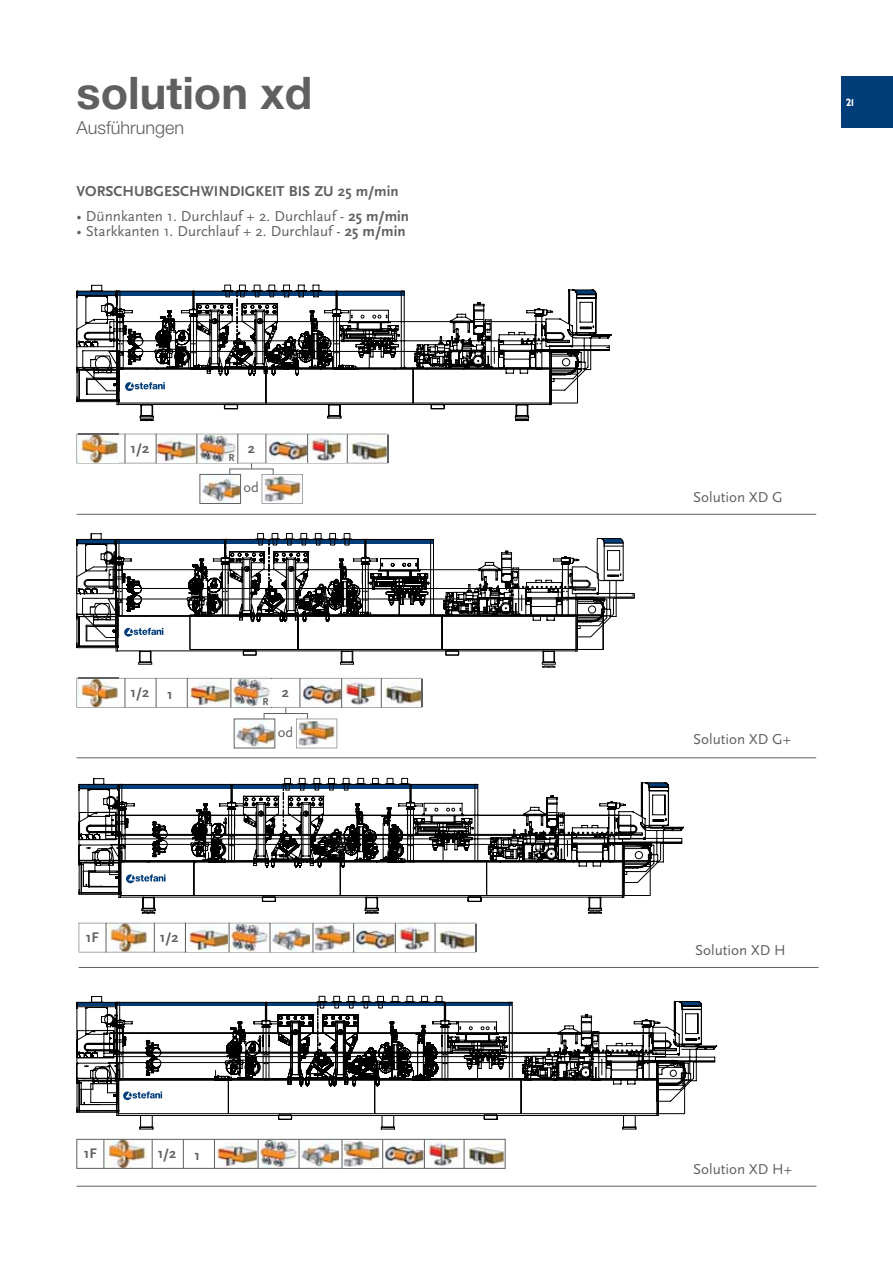
<style>
.page{position:relative;width:893px;height:1263px;background:#fff}
.page>*{position:absolute;margin:0;border:0;box-sizing:border-box;transform-origin:0 0}
.t1{font:700 45px "Helvetica Neue LT Std";color:#5f6062}
.t2{font:300 18px "Helvetica Neue LT Std";color:#5f6062}
.t3{font:15px "Scala Sans";color:#5f6062}
.t4{font:700 15px "Scala Sans";color:#5f6062}
.t5{font:700 14.4px "Scala Sans";color:#5f6062}
.t6{font:14.4px "Scala Sans";color:#5f6062}
.t7{font:800 10.5px "P22 Underground";color:#fff}
.t8{font:700 10.5px "Scala Sans";color:#5f6062}
.s1{font-weight:700}
</style>
<div class="page">
<div style="left:842px;top:77px;width:51px;height:51px;background:#003d79"></div>
<svg style="left:76px;top:285px;width:535px;height:136px"></svg>
<svg style="left:237px;top:291px;width:1px;height:77px"></svg>
<svg style="left:255px;top:311px;width:10px;height:56px"></svg>
<svg style="left:210px;top:311px;width:15px;height:56px"></svg>
<hr style="left:77px;top:514px;width:739px;height:1px;background:#5f6062">
<img style="left:77px;top:434px;width:312px;height:70px">
<hr style="left:77px;top:1186px;width:739px;height:1px;background:#5f6062">
<hr style="left:79px;top:967px;width:740px;height:1px;background:#5f6062">
<img style="left:106px;top:1141px;width:40px;height:26px">
<img style="left:217px;top:1141px;width:40px;height:26px">
<img style="left:259px;top:1141px;width:79px;height:26px">
<img style="left:385px;top:1141px;width:79px;height:26px">
<img style="left:467px;top:1143px;width:36px;height:22px">
<div style="left:77px;top:1139px;width:428px;height:30px;border:1px solid #5f6062"></div>
<hr style="left:104px;top:1139px;width:1px;height:30px;background:#5f6062">
<hr style="left:152px;top:1139px;width:1px;height:30px;background:#5f6062">
<hr style="left:183px;top:1139px;width:1px;height:30px;background:#5f6062">
<hr style="left:299px;top:1139px;width:1px;height:30px;background:#5f6062">
<hr style="left:258px;top:1139px;width:1px;height:30px;background:#5f6062">
<hr style="left:214px;top:1139px;width:1px;height:30px;background:#5f6062">
<hr style="left:342px;top:1139px;width:1px;height:30px;background:#5f6062">
<hr style="left:382px;top:1139px;width:1px;height:30px;background:#5f6062">
<hr style="left:424px;top:1139px;width:1px;height:30px;background:#5f6062">
<hr style="left:464px;top:1139px;width:1px;height:30px;background:#5f6062">
<img style="left:344px;top:1142px;width:36px;height:25px">
<hr style="left:117px;top:651px;width:459px;height:1px;background:#000">
<div style="left:298px;top:615px;width:144px;height:35px;border:1px solid #000"></div>
<svg style="left:434px;top:538px;width:201px;height:130px"></svg>
<svg style="left:369px;top:538px;width:210px;height:110px"></svg>
<svg style="left:76px;top:533px;width:293px;height:132px"></svg>
<svg style="left:78px;top:778px;width:606px;height:135px"></svg>
<svg style="left:113px;top:783px;width:555px;height:113px"></svg>
<svg style="left:76px;top:996px;width:641px;height:133px"></svg>
<svg style="left:317px;top:1002px;width:2px;height:77px"></svg>
<hr style="left:343px;top:1020px;width:1px;height:59px;background:#000">
<hr style="left:337px;top:1023px;width:1px;height:51px;background:#000">
<svg style="left:338px;top:1029px;width:5px;height:6px"></svg>
<hr style="left:298px;top:1023px;width:1px;height:51px;background:#000">
<hr style="left:292px;top:1023px;width:1px;height:51px;background:#000">
<svg style="left:293px;top:1029px;width:5px;height:6px"></svg>
<hr style="left:77px;top:757px;width:739px;height:1px;background:#5f6062">
<img style="left:79px;top:923px;width:398px;height:29px">
<img style="left:315px;top:926px;width:37px;height:25px">
<img style="left:236px;top:721px;width:37px;height:25px">
<div style="left:234px;top:719px;width:41px;height:29px;border:1px solid #5f6062"></div>
<svg style="left:296px;top:719px;width:41px;height:29px"></svg>
<img style="left:299px;top:721px;width:37px;height:26px">
<img style="left:77px;top:678px;width:346px;height:35px">
<div style="left:264px;top:713px;width:44px;height:6px;border:1px solid #5f6062"></div>
<h1 class="t1" style="left:77px;top:77px;width:237px">solution xd</h1>
<p class="t2" style="left:77px;top:121px;width:109px">Ausführungen</p>
<p class="t4" style="left:77px;top:185px;width:324px">VORSCHUBGESCHWINDIGKEIT BIS ZU 25 m/min</p>
<p class="t3" style="left:77px;top:208px;width:334px">• Dünnkanten 1. Durchlauf + 2. Durchlauf - <span class="s1">25 m/min</span></p>
<p class="t3" style="left:77px;top:224px;width:330px">• Starkkanten 1. Durchlauf + 2. Durchlauf - <span class="s1">25 m/min</span></p>
<p class="t5" style="left:130px;top:442px;width:20px">1/2</p>
<p class="t5" style="left:248px;top:442px;width:9px">2</p>
<p class="t8" style="left:229px;top:453px;width:8px">R</p>
<p class="t6" style="left:244px;top:480px;width:17px">od</p>
<p class="t5" style="left:130px;top:686px;width:20px">1/2</p>
<p class="t5" style="left:167px;top:688px;width:7px">1</p>
<p class="t5" style="left:282px;top:686px;width:9px">2</p>
<p class="t8" style="left:263px;top:697px;width:8px">R</p>
<p class="t5" style="left:86px;top:931px;width:15px">1F</p>
<p class="t5" style="left:160px;top:931px;width:20px">1/2</p>
<p class="t6" style="left:278px;top:725px;width:17px">od</p>
<p class="t5" style="left:84px;top:1147px;width:15px">1F</p>
<p class="t5" style="left:158px;top:1147px;width:20px">1/2</p>
<p class="t5" style="left:194px;top:1149px;width:7px">1</p>
<p class="t7" style="left:846px;top:96px;width:9px">21</p>
<p class="t3" style="left:693px;top:489px;width:91px">Solution XD G</p>
<p class="t3" style="left:693px;top:732px;width:99px">Solution XD G+</p>
<p class="t3" style="left:695px;top:942px;width:92px">Solution XD H</p>
<p class="t3" style="left:693px;top:1161px;width:100px">Solution XD H+</p>
</div>
